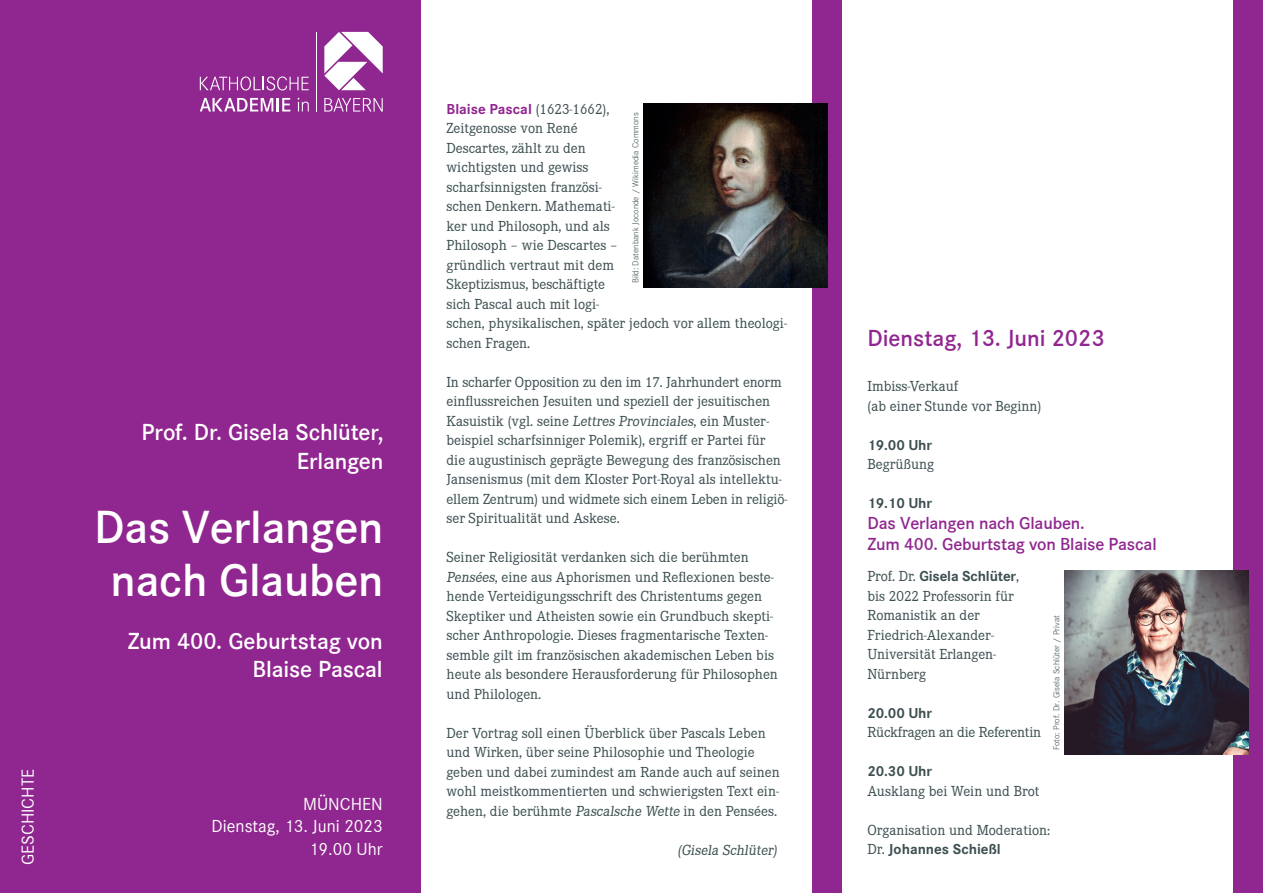
<style>
.page{position:relative;width:1263px;height:893px;background:#fff}
.page>*{position:absolute;margin:0;border:0;box-sizing:border-box;transform-origin:0 0}
.t1{font:600 48px/52.5px "Corporate S";letter-spacing:-.005em;color:#fff;text-align:center}
.t2{font:600 24px/28.5px "Corporate S";letter-spacing:-.005em;color:#fff;text-align:right}
.t3{font:600 24px "Corporate S";color:#90268f}
.t4{font:600 18px/21px "Corporate S";letter-spacing:-.01em;color:#90268f}
.t5{font:18px/22.5px "Corporate S";color:#fff;text-align:right}
.t6{font:15px/19.5px "Corporate E";color:#3d4f51}
.t7{font:700 15px "Corporate S";letter-spacing:-.01em;color:#3d4f51}
.t8{font:700 15px "Corporate S";color:#90268f}
.t9{font:300 9px "Corporate S";color:#3d4f51}
.s1{font-family:"Corporate E";font-weight:400;color:#3d4f51}
.s2{font-family:"Corporate E";font-weight:400}
</style>
<div class="page">
<div style="left:0;top:0;width:421px;height:893px;background:#90268f"></div>
<div style="left:812px;top:0;width:30px;height:893px;background:#90268f"></div>
<div style="left:1233px;top:0;width:30px;height:893px;background:#90268f"></div>
<img style="left:643px;top:103px;width:184px;height:184px">
<svg style="left:324px;top:32px;width:59px;height:58px"></svg>
<svg style="left:324px;top:98px;width:59px;height:14px"></svg>
<svg style="left:200px;top:98px;width:90px;height:13px"></svg>
<svg style="left:298px;top:98px;width:11px;height:13px"></svg>
<svg style="left:200px;top:76px;width:109px;height:14px"></svg>
<hr style="left:316px;top:32px;width:1px;height:79px;background:#fff">
<img style="left:1064px;top:571px;width:184px;height:184px">
<p class="t5" style="left:16px;top:865px;width:98px;rotate:-90deg">GESCHICHTE</p>
<h2 class="t2" style="left:141px;top:417px;width:244px">Prof. Dr. Gisela Schlüter,<br>Erlangen</h2>
<h1 class="t1" style="left:94px;top:499px;width:291px">Das Verlangen nach Glauben</h1>
<h2 class="t2" style="left:128px;top:625px;width:256px">Zum 400. Geburtstag von<br>Blaise Pascal</h2>
<p class="t5" style="left:212px;top:792px;width:173px">MÜNCHEN<br>Dienstag, 13. Juni 2023<br>19.00 Uhr</p>
<p class="t8" style="left:446px;top:98px;width:164px">Blaise Pascal <span class="s1">(1623-1662),</span></p>
<p class="t6" style="left:446px;top:118px;width:342px">Zeitgenosse von René<br>Descartes, zählt zu den<br>wichtigsten und gewiss<br>scharfsinnigsten französi-<br>schen Denkern. Mathemati-<br>ker und Philosoph, und als<br>Philosoph – wie Descartes –<br>gründlich vertraut mit dem<br>Skeptizismus, beschäftigte<br>sich Pascal auch mit logi-<br>schen, physikalischen, später jedoch vor allem theologi&shy;schen Fragen.</p>
<p class="t6" style="left:446px;top:372px;width:342px">In scharfer Opposition zu den im 17. Jahrhundert enorm einflussreichen Jesuiten und speziell der jesuitischen Kasuistik (vgl. seine Lettres Provinciales, ein Muster&shy;beispiel scharfsinniger Polemik), ergriff er Partei für die augustinisch geprägte Bewegung des französischen Jansenismus (mit dem Kloster Port-Royal als intellektu&shy;ellem Zentrum) und widmete sich einem Leben in religiö&shy;ser Spiritualität und Askese.</p>
<p class="t6" style="left:446px;top:547px;width:333px">Seiner Religiosität verdanken sich die berühmten Pensées, eine aus Aphorismen und Reflexionen beste&shy;hende Verteidigungsschrift des Christentums gegen Skeptiker und Atheisten sowie ein Grundbuch skepti&shy;scher Anthropologie. Dieses fragmentarische Texten&shy;semble gilt im französischen akademischen Leben bis heute als besondere Herausforderung für Philosophen und Philologen.</p>
<p class="t6" style="left:446px;top:723px;width:335px">Der Vortrag soll einen Überblick über Pascals Leben und Wirken, über seine Philosophie und Theologie geben und dabei zumindest am Rande auch auf seinen wohl meistkommentierten und schwierigsten Text ein&shy;gehen, die berühmte Pascalsche Wette in den Pensées.</p>
<p class="t6" style="left:677px;top:840px;width:104px">(Gisela Schlüter)</p>
<p class="t9" style="left:630px;top:283px;width:172px;rotate:-90deg">Bild: Datenbank Joconde / Wikimedia Commons</p>
<h2 class="t3" style="left:867px;top:322px;width:239px">Dienstag, 13. Juni 2023</h2>
<p class="t6" style="left:867px;top:376px;width:175px">Imbiss-Verkauf<br>(ab einer Stunde vor Beginn)</p>
<p class="t7" style="left:867px;top:434px;width:66px">19.00 Uhr</p>
<p class="t6" style="left:867px;top:454px;width:68px">Begrüßung</p>
<p class="t7" style="left:867px;top:493px;width:66px">19.10 Uhr</p>
<p class="t4" style="left:867px;top:512px;width:291px">Das Verlangen nach Glauben.<br>Zum 400. Geburtstag von Blaise Pascal</p>
<p class="t7" style="left:867px;top:566px;width:153px"><span class="s2">Prof. Dr.</span> Gisela Schlüter<span class="s2">,</span></p>
<p class="t6" style="left:867px;top:586px;width:148px">bis 2022 Professorin für<br>Romanistik an der<br>Friedrich-Alexander-<br>Universität Erlangen-<br>Nürnberg</p>
<p class="t7" style="left:867px;top:702px;width:66px">20.00 Uhr</p>
<p class="t6" style="left:867px;top:722px;width:175px">Rückfragen an die Referentin</p>
<p class="t7" style="left:867px;top:761px;width:66px">20.30 Uhr</p>
<p class="t6" style="left:867px;top:781px;width:173px">Ausklang bei Wein und Brot</p>
<p class="t6" style="left:867px;top:820px;width:184px">Organisation und Moderation:</p>
<p class="t7" style="left:867px;top:839px;width:135px"><span class="s2">Dr.</span> Johannes Schießl</p>
<p class="t9" style="left:1051px;top:750px;width:136px;rotate:-90deg">Foto: Prof. Dr. Gisela Schlüter / Privat</p>
</div>
